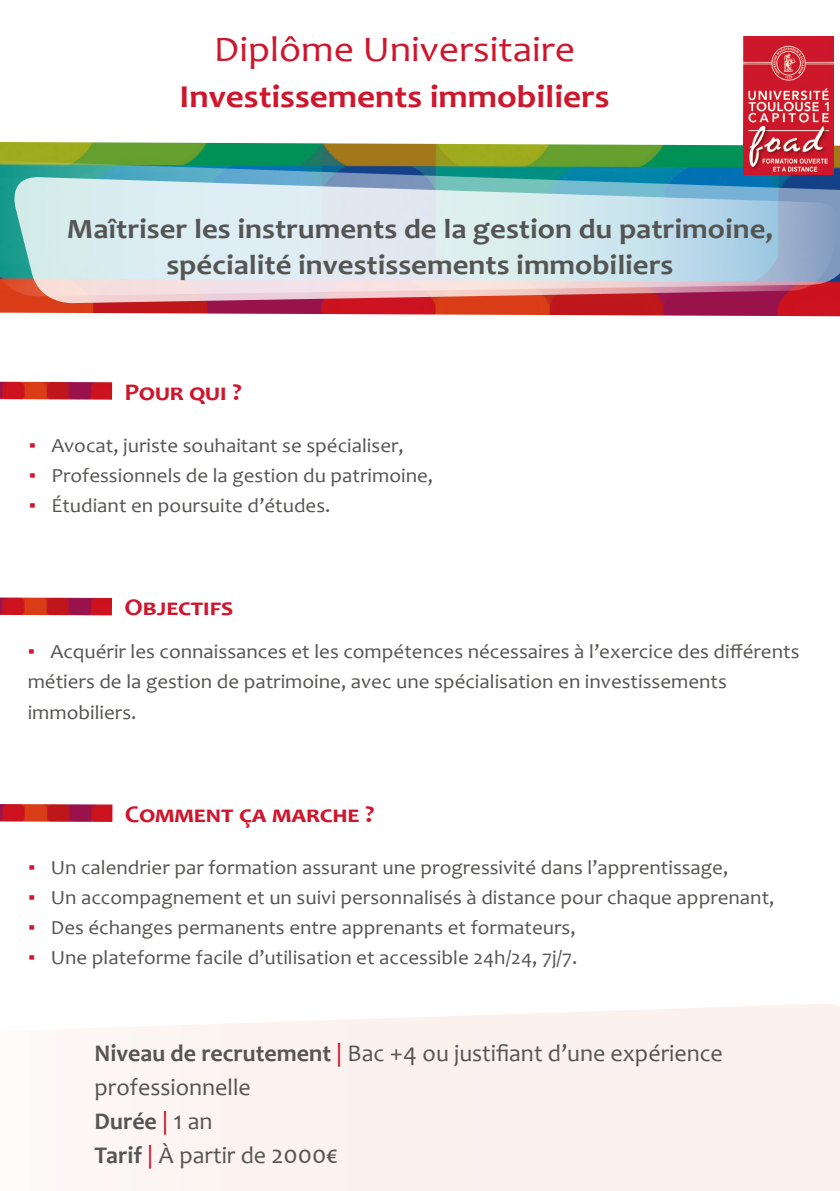
<style>
.page{position:relative;width:840px;height:1191px;background:#fff}
.page>*{position:absolute;margin:0;border:0;box-sizing:border-box;transform-origin:0 0}
.t1{font:36px "Candara";color:#ce162c;scale:1.1 1}
.t2{font:700 32px "Candara";color:#ce162c;scale:1.1 1}
.t3{font:700 28px "Candara";color:#555554;scale:1.1 1}
.t4{font:24px/34px "Candara";color:#555554}
.t5{font:700 24px "Candara";color:#ce162c;scale:1.1 1}
.t6{font:700 24px "Candara";color:#555554}
.t7{font:20px/30px "Candara";color:#555554;scale:1.05 1}
.s1{font-family:"Verdana";color:#ce162c}
.s2{font-weight:700}
.s3{color:#ce162c}
.s4{font-size:26px}
.s5{font-weight:400;color:#ce162c}
.s6{font-weight:400;font-size:26px}
.s7{font-weight:400}
</style>
<div class="page">
<div style="left:104px;top:1004px;width:735px;height:187px;background:#fbf2ee"></div>
<img style="left:0;top:382px;width:112px;height:18px">
<img style="left:0;top:597px;width:112px;height:18px">
<img style="left:0;top:804px;width:112px;height:18px">
<img style="left:0;top:142px;width:839px;height:174px">
<svg style="left:0;top:160px;width:839px;height:137px;background:#368d7b"></svg>
<svg style="left:8px;top:176px;width:831px;height:128px;background:#c3cbd5"></svg>
<img style="left:742px;top:37px;width:91px;height:138px">
<p class="t1" style="left:214px;top:27px;width:330px">Diplôme Universitaire</p>
<p class="t2" style="left:179px;top:77px;width:392px">Investissements immobiliers</p>
<p class="t3" style="left:67px;top:211px;width:643px">Maîtriser les instruments de la gestion du patrimoine,</p>
<p class="t3" style="left:166px;top:247px;width:462px">spécialité investissements immobiliers</p>
<p class="t5" style="left:124px;top:377px;width:108px">Pour qui ?</p>
<p class="t7" style="left:29px;top:430px;width:358px"><span class="s1">▪</span> Avocat, juriste souhaitant se spécialiser,</p>
<p class="t7" style="left:29px;top:460px;width:386px"><span class="s1">▪</span> Professionnels de la gestion du patrimoine,</p>
<p class="t7" style="left:29px;top:490px;width:289px"><span class="s1">▪</span> Étudiant en poursuite d’études.</p>
<p class="t5" style="left:124px;top:592px;width:100px">Objectifs</p>
<p class="t7" style="left:28px;top:637px;width:736px"><span class="s1">▪</span> Acquérir les connaissances et les compétences nécessaires à l’exercice des différents métiers de la gestion de patrimoine, avec une spécialisation en investissements immobiliers.</p>
<p class="t5" style="left:125px;top:799px;width:228px">Comment ça marche ?</p>
<p class="t7" style="left:28px;top:852px;width:668px"><span class="s1">▪</span> Un calendrier par formation assurant une progressivité dans l’apprentissage,</p>
<p class="t7" style="left:28px;top:882px;width:712px"><span class="s1">▪</span> Un accompagnement et un suivi personnalisés à distance pour chaque apprenant,</p>
<p class="t7" style="left:28px;top:912px;width:522px"><span class="s1">▪</span> Des échanges permanents entre apprenants et formateurs,</p>
<p class="t7" style="left:28px;top:942px;width:524px"><span class="s1">▪</span> Une plateforme facile d’utilisation et accessible 24h/24, 7j/7.</p>
<p class="t4" style="left:95px;top:1035px;width:629px"><span class="s2">Niveau de recrutement</span> <span class="s3">|</span> Bac <span class="s4">+4</span> ou justifiant d’une expérience professionnelle</p>
<p class="t6" style="left:95px;top:1105px;width:119px">Durée <span class="s5">|</span> <span class="s6">1</span> <span class="s7">an</span></p>
<p class="t4" style="left:95px;top:1137px;width:245px"><span class="s2">Tarif</span> <span class="s3">|</span> À partir de <span class="s4">2000€</span></p>
</div>
